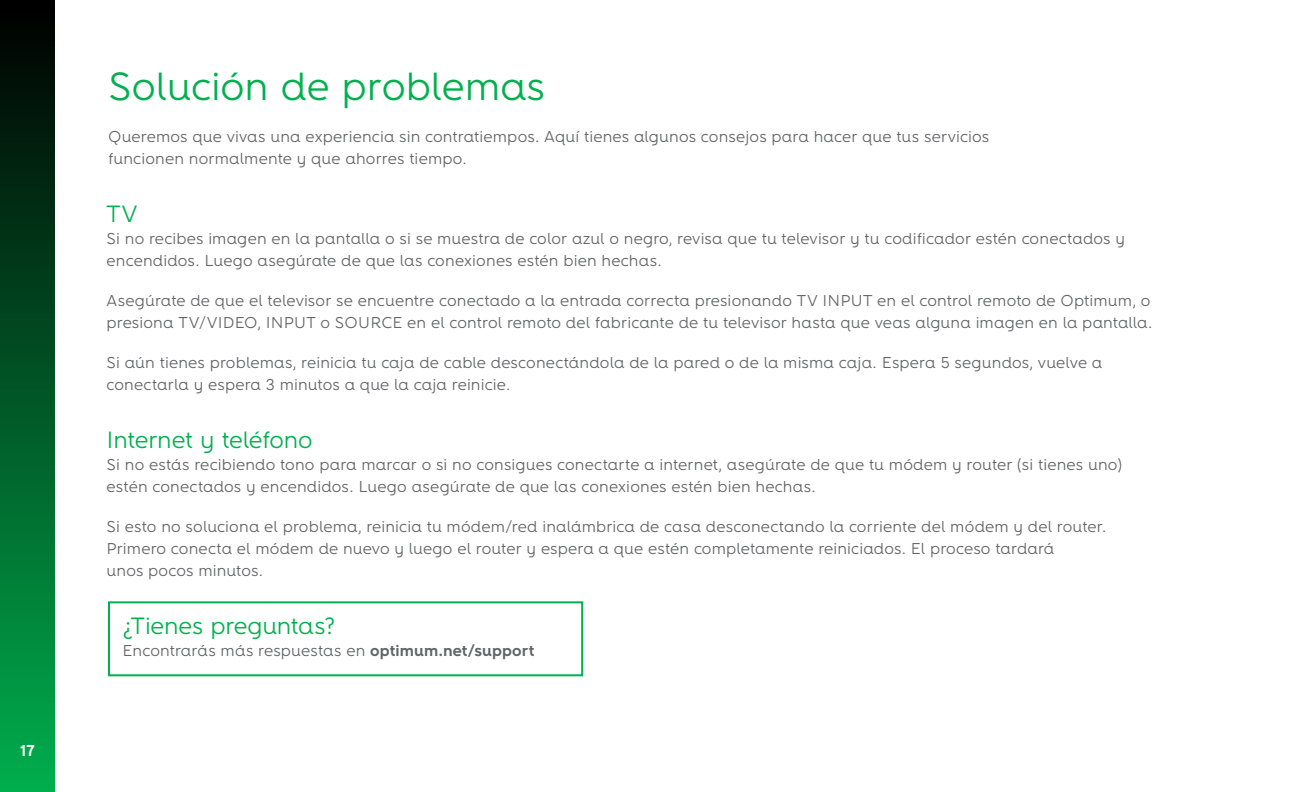
<style>
.page{position:relative;width:1296px;height:792px;background:#fff}
.page>*{position:absolute;margin:0;border:0;box-sizing:border-box;transform-origin:0 0}
.t1{font:40px "Altice";color:#00b04e}
.t2{font:24px "Altice";letter-spacing:-.01em;color:#00b04e}
.t3{font:16px/22px "Altice";letter-spacing:.01em;color:#636466}
.t4{font:700 16px "Altice";color:#fff}
.s1{font-weight:700}
</style>
<div class="page">
<div style="left:0;top:0;width:55px;height:792px;background:linear-gradient(to bottom,#000,#00ae4d)"></div>
<div style="left:108px;top:601px;width:475px;height:75px;border:2px solid #00b04e"></div>
<p class="t4" style="left:20px;top:741px;width:16px">17</p>
<h1 class="t1" style="left:108px;top:63px;width:439px">Solución de problemas</h1>
<p class="t3" style="left:108px;top:125px;width:883px">Queremos que vivas una experiencia sin contratiempos. Aquí tienes algunos consejos para hacer que tus servicios funcionen normalmente y que ahorres tiempo.</p>
<h2 class="t2" style="left:107px;top:200px;width:33px">TV</h2>
<p class="t3" style="left:107px;top:228px;width:1020px">Si no recibes imagen en la pantalla o si se muestra de color azul o negro, revisa que tu televisor y tu codificador estén conectados y encendidos. Luego asegúrate de que las conexiones estén bien hechas.</p>
<p class="t3" style="left:107px;top:290px;width:1047px">Asegúrate de que el televisor se encuentre conectado a la entrada correcta presionando TV INPUT en el control remoto de Optimum, o presiona TV/VIDEO, INPUT o SOURCE en el control remoto del fabricante de tu televisor hasta que veas alguna imagen en la pantalla.</p>
<p class="t3" style="left:107px;top:352px;width:997px">Si aún tienes problemas, reinicia tu caja de cable desconectándola de la pared o de la misma caja. Espera 5 segundos, vuelve a conectarla y espera 3 minutos a que la caja reinicie.</p>
<h2 class="t2" style="left:107px;top:426px;width:208px">Internet y teléfono</h2>
<p class="t3" style="left:107px;top:454px;width:1017px">Si no estás recibiendo tono para marcar o si no consigues conectarte a internet, asegúrate de que tu módem y router (si tienes uno) estén conectados y encendidos. Luego asegúrate de que las conexiones estén bien hechas.</p>
<p class="t3" style="left:107px;top:516px;width:1001px">Si esto no soluciona el problema, reinicia tu módem/red inalámbrica de casa desconectando la corriente del módem y del router.<br>Primero conecta el módem de nuevo y luego el router y espera a que estén completamente reiniciados. El proceso tardará<br>unos pocos minutos.</p>
<h2 class="t2" style="left:123px;top:612px;width:214px">¿Tienes preguntas?</h2>
<p class="t3" style="left:123px;top:640px;width:413px">Encontrarás más respuestas en <span class="s1">optimum.net/support</span></p>
</div>
